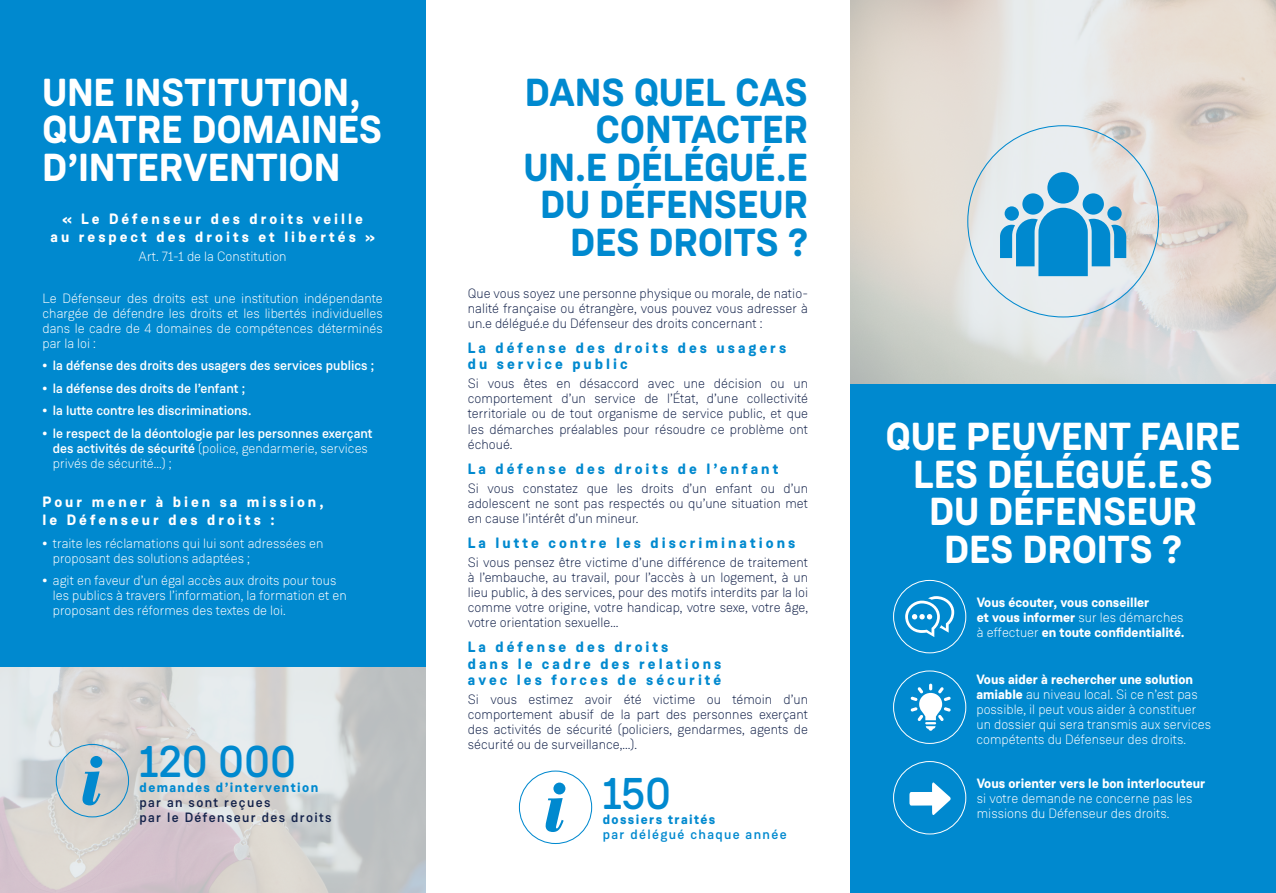
<style>
.page{position:relative;width:1276px;height:893px;background:#fff}
.page>*{position:absolute;margin:0;border:0;box-sizing:border-box;transform-origin:0 0}
._1-titre1-marron{font:500 45px "Weissenhof Grotesk";color:#0089cf}
.t1{font:700 39px/37.5px "Weissenhof Grotesk";letter-spacing:.01em;color:#fff}
.t2{font:700 39px/37.5px "Weissenhof Grotesk";letter-spacing:.01em;color:#0089cf;text-align:right}
.t3{font:700 15px/16.5px "Weissenhof Grotesk";letter-spacing:.2em;color:#0089cf}
.t4{font:700 15px/18px "Weissenhof Grotesk";letter-spacing:.2em;color:#fff;text-align:center}
.t5{font:300 13.5px/15px "Weissenhof Grotesk";color:#14234b;text-align:justify}
.t6{font:300 13.5px/15px "Weissenhof Grotesk";color:#fff}
.t7{font:500 13.5px/15px "Weissenhof Grotesk";color:#fff}
.t8{font:700 13.5px/15px "Weissenhof Grotesk";color:#fff}
._1-titre1-marron-2{font:500 13.5px/15px "Weissenhof Grotesk";letter-spacing:.1em;color:#14234b}
._1-titre1-marron-3{font:500 13.5px/15px "Weissenhof Grotesk";letter-spacing:.1em;color:#0089cf}
.s1{font-weight:700;font-size:16.5px}
.s2{font-weight:300}
.s3{font-weight:700;color:#0089cf}
.s4{font-weight:700}
</style>
<div class="page">
<svg style="left:0;top:667px;width:425px;height:226px;background:#d4d2d3"></svg>
<svg style="left:850px;top:0;width:426px;height:384px;background:#dedad5"></svg>
<div style="left:850px;top:384px;width:426px;height:509px;background:#0089cf"></div>
<div style="left:0;top:0;width:425px;height:667px;background:#0089cf"></div>
<div style="left:893px;top:580px;width:73px;height:73px;border:1px solid #fff;border-radius:50%"></div>
<svg style="left:905px;top:596px;width:49px;height:41px"></svg>
<div style="left:893px;top:761px;width:73px;height:73px;border:1px solid #fff;border-radius:50%"></div>
<svg style="left:909px;top:782px;width:42px;height:33px"></svg>
<svg style="left:1000px;top:172px;width:126px;height:104px;background:#65b3db"></svg>
<div style="left:519px;top:770px;width:73px;height:74px;border:1px solid #0089cf;border-radius:50%"></div>
<svg style="left:545px;top:783px;width:20px;height:49px"></svg>
<div style="left:56px;top:744px;width:73px;height:73px;border:1px solid #0089cf;border-radius:50%"></div>
<svg style="left:82px;top:756px;width:20px;height:49px"></svg>
<div style="left:893px;top:671px;width:73px;height:73px;border:1px solid #fff;border-radius:50%"></div>
<svg style="left:910px;top:684px;width:41px;height:47px"></svg>
<p class="t1" style="left:43px;top:74px;width:341px">UNE INSTITUTION,<br>QUATRE DOMAINES<br>D’INTERVENTION</p>
<p class="t4" style="left:51px;top:210px;width:326px">« Le Défenseur des droits veille<br>au respect des droits et libertés »</p>
<p class="t6" style="left:139px;top:249px;width:150px">Art. 71-1 de la Constitution</p>
<p class="t6" style="left:43px;top:291px;width:342px;text-align:justify">Le Défenseur des droits est une institution indépendante chargée de défendre les droits et les libertés individuelles dans le cadre de 4 domaines de compétences déterminés par la loi :</p>
<p class="t7" style="left:43px;top:358px;width:333px"><span class="s1">•</span> la défense des droits des usagers des services publics ;</p>
<p class="t7" style="left:43px;top:381px;width:204px"><span class="s1">•</span> la défense des droits de l’enfant ;</p>
<p class="t7" style="left:43px;top:403px;width:210px"><span class="s1">•</span> la lutte contre les discriminations.</p>
<p class="t7" style="left:53px;top:426px;width:321px;text-indent:-10px"><span class="s1">•</span> le respect de la déontologie par les personnes exerçant des activités de sécurité <span class="s2">(police, gendarmerie, services privés de sécurité…) ;</span></p>
<p class="t4" style="left:43px;top:493px;width:282px;text-align:left">Pour mener à bien sa mission, le Défenseur des droits :</p>
<p class="t6" style="left:53px;top:535px;width:272px;text-indent:-10px"><span class="s1">•</span> traite les réclamations qui lui sont adressées en proposant des solutions adaptées ;</p>
<p class="t6" style="left:53px;top:573px;width:295px;text-indent:-10px"><span class="s1">•</span> agit en faveur d’un égal accès aux droits pour tous les publics à travers l’information, la formation et en proposant des réformes des textes de loi.</p>
<p class="_1-titre1-marron" style="left:140px;top:734px;width:158px">120 000</p>
<p class="_1-titre1-marron-2" style="left:140px;top:780px;width:194px"><span class="s3">demandes d’intervention </span>par an sont reçues<br>par le Défenseur des droits</p>
<p class="t2" style="left:524px;top:74px;width:286px">DANS QUEL CAS<br>CONTACTER<br>UN.E DÉLÉGUÉ.E<br>DU DÉFENSEUR<br>DES DROITS ?</p>
<p class="t5" style="left:468px;top:285px;width:342px">Que vous soyez une personne physique ou morale, de natio&shy;nalité française ou étrangère, vous pouvez vous adresser à un.e délégué.e du Défenseur des droits concernant :</p>
<p class="t3" style="left:468px;top:339px;width:320px">La défense des droits des usagers du service public</p>
<p class="t5" style="left:468px;top:376px;width:342px">Si vous êtes en désaccord avec une décision ou un comportement d’un service de l’État, d’une collectivité territoriale ou de tout organisme de service public, et que les démarches préalables pour résoudre ce problème ont échoué.</p>
<p class="t3" style="left:468px;top:460px;width:312px">La défense des droits de l’enfant</p>
<p class="t5" style="left:468px;top:480px;width:342px">Si vous constatez que les droits d’un enfant ou d’un adolescent ne sont pas respectés ou qu’une situation met en cause l’intérêt d’un mineur.</p>
<p class="t3" style="left:468px;top:535px;width:329px">La lutte contre les discriminations</p>
<p class="t5" style="left:468px;top:555px;width:342px">Si vous pensez être victime d’une différence de traitement à l’embauche, au travail, pour l’accès à un logement, à un lieu public, à des services, pour des motifs interdits par la loi comme votre origine, votre handicap, votre sexe, votre âge, votre orientation sexuelle…</p>
<p class="t3" style="left:468px;top:639px;width:255px">La défense des droits<br>dans le cadre des relations avec les forces de sécurité</p>
<p class="t5" style="left:468px;top:692px;width:342px">Si vous estimez avoir été victime ou témoin d’un comportement abusif de la part des personnes exerçant des activités de sécurité (policiers, gendarmes, agents de sécurité ou de surveillance,…).</p>
<p class="_1-titre1-marron" style="left:603px;top:766px;width:70px">150</p>
<p class="_1-titre1-marron-3" style="left:603px;top:812px;width:185px"><span class="s4">dossiers traités<br></span>par délégué chaque année</p>
<p class="t1" style="left:886px;top:418px;width:356px;text-align:center">QUE PEUVENT FAIRE<br>LES DÉLÉGUÉ.E.S<br>DU DÉFENSEUR<br>DES DROITS ?</p>
<p class="t8" style="left:977px;top:595px;width:209px">Vous écouter, vous conseiller<br>et vous informer <span class="s2">sur les démarches à effectuer</span> en toute confidentialité.</p>
<p class="t6" style="left:976px;top:671px;width:236px"><span class="s4">Vous aider à rechercher une solution amiable</span> au niveau local. Si ce n’est pas possible, il peut vous aider à constituer un dossier qui sera transmis aux services compétents du Défenseur des droits.</p>
<p class="t8" style="left:977px;top:776px;width:230px">Vous orienter vers le bon interlocuteur <span class="s2">si votre demande ne concerne pas les</span></p>
<p class="t6" style="left:977px;top:805px;width:194px">missions du Défenseur des droits.</p>
</div>
